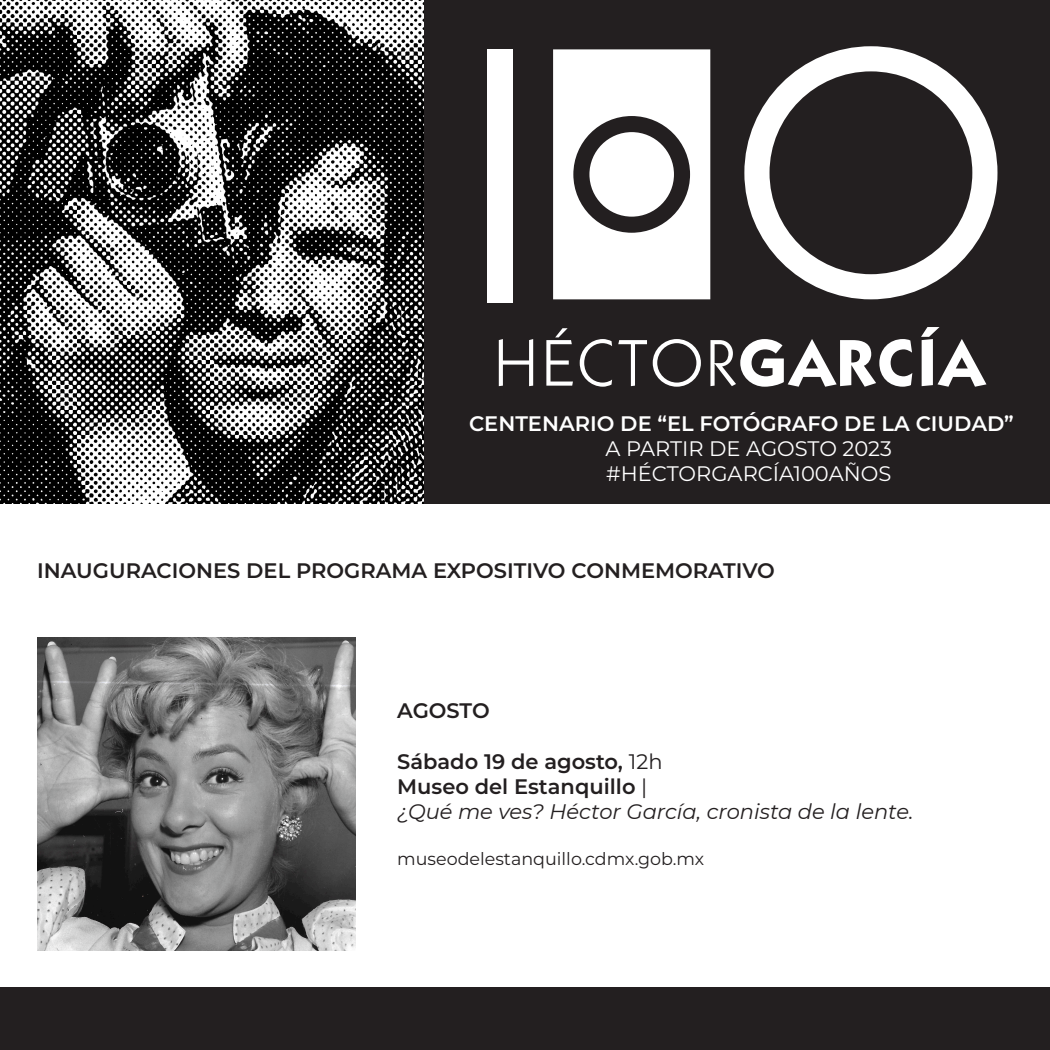
<style>
.page{position:relative;width:1050px;height:1050px;background:#fff}
.page>*{position:absolute;margin:0;border:0;box-sizing:border-box;transform-origin:0 0}
.t1{font:100 21px "Montserrat";color:#fff}
.t2{font:100 21px "Montserrat";color:#231f20}
.t3{font:600 21px "Montserrat";color:#231f20}
.t4{font:italic 21px "Montserrat";color:#231f20}
.t5{font:17.5px "Montserrat";color:#231f20}
.s1{font-weight:400}
</style>
<div class="page">
<div style="left:0;top:988px;width:1050px;height:62px;background:#231f20"></div>
<div style="left:0;top:0;width:1050px;height:504px;background:#231f20"></div>
<svg style="left:553px;top:49px;width:157px;height:250px"></svg>
<svg style="left:744px;top:46px;width:254px;height:253px"></svg>
<div style="left:488px;top:49px;width:25px;height:254px;background:#fff"></div>
<svg style="left:499px;top:327px;width:487px;height:60px"></svg>
<img style="left:0;top:0;width:424px;height:504px">
<img style="left:37px;top:638px;width:318px;height:313px">
<p class="t1" style="left:469px;top:410px;width:546px">CENTENARIO DE “EL FOTÓGRAFO DE LA CIUDAD”</p>
<p class="t1" style="left:605px;top:435px;width:288px">A PARTIR DE AGOSTO 2023</p>
<p class="t1" style="left:606px;top:460px;width:287px">#HÉCTORGARCÍA100AÑOS</p>
<p class="t2" style="left:37px;top:556px;width:739px">INAUGURACIONES DEL PROGRAMA EXPOSITIVO CONMEMORATIVO</p>
<p class="t3" style="left:397px;top:696px;width:94px">AGOSTO</p>
<p class="t3" style="left:397px;top:746px;width:267px">Sábado 19 de agosto, <span class="s1">12h</span></p>
<p class="t3" style="left:397px;top:771px;width:252px">Museo del Estanquillo <span class="s1">|</span></p>
<p class="t4" style="left:397px;top:797px;width:518px">¿Qué me ves? Héctor García, cronista de la lente.</p>
<p class="t5" style="left:397px;top:847px;width:309px">museodelestanquillo.cdmx.gob.mx</p>
</div>
